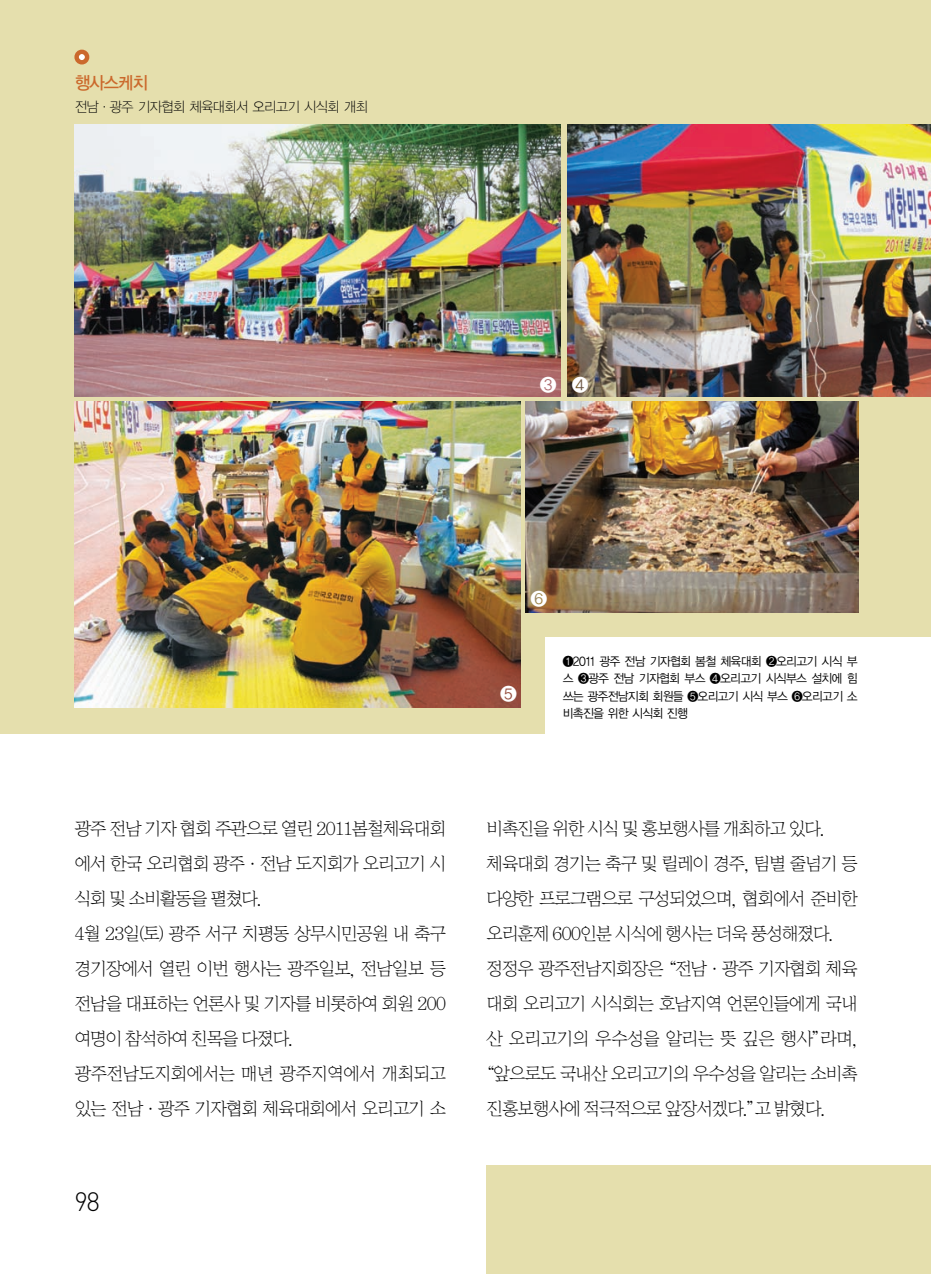
<style>
.page{position:relative;width:931px;height:1274px;background:#fff}
.page>*{position:absolute;margin:0;border:0;box-sizing:border-box;transform-origin:0 0}
.t1{font:300 26.25px "DIN";color:#000}
.t2{font:17.5px/35px "Y Sin";letter-spacing:-.08em;color:#000}
.t3{font:17.5px "Y Sin";letter-spacing:-.055em;color:#000}
.t4{font:17.5px "YGO13";letter-spacing:-.135em;color:#cb692c;scale:.95 1}
.t5{font:17.5px "YGO12";color:#fff}
.t6{font:14px "YGO11";letter-spacing:-.125em;color:#000;scale:.95 1}
.t7{font:12.25px/17.5px "YGO12";letter-spacing:-.13em;color:#000;text-align:justify;scale:.95 1}
</style>
<div class="page">
<div style="left:486px;top:1166px;width:445px;height:108px;background:#e5dfad"></div>
<div style="left:0;top:0;width:931px;height:636px;background:#e5dfad"></div>
<div style="left:0;top:399px;width:544px;height:334px;background:#e5dfad"></div>
<img style="left:74px;top:124px;width:487px;height:273px">
<img style="left:74px;top:402px;width:447px;height:305px">
<img style="left:567px;top:124px;width:364px;height:273px">
<img style="left:526px;top:402px;width:332px;height:210px">
<svg style="left:79px;top:55px;width:5px;height:5px"></svg>
<div style="left:74px;top:50px;width:15px;height:15px;border:4px solid #cb692c;border-radius:50%"></div>
<p class="t4" style="left:74px;top:75px;width:80px">행사스케치</p>
<p class="t6" style="left:74px;top:101px;width:311px">전남·광주 기자협회 체육대회서 오리고기 시식회 개최</p>
<p class="t5" style="left:539px;top:377px;width:51px">❸ ❹</p>
<p class="t5" style="left:530px;top:591px;width:19px">❻</p>
<p class="t5" style="left:500px;top:686px;width:19px">❺</p>
<p class="t7" style="left:562px;top:653px;width:313px">❶2011 광주 전남 기자협회 봄철 체육대회 ❷오리고기 시식 부 스 ❸광주 전남 기자협회 부스 ❹오리고기 시식부스 설치에 힘 쓰는 광주전남지회 회원들 ❺오리고기 시식 부스 ❻오리고기 소 비촉진을 위한 시식회 진행</p>
<p class="t2" style="left:74px;top:812px;width:374px">광주 전남 기자 협회 주관으로 열린 2011봄철체육대회 에서 한국 오리협회 광주·전남 도지회가 오리고기 시 식회 및 소비활동을 펼쳤다.<br>4월 23일(토) 광주 서구 치평동 상무시민공원 내 축구 경기장에서 열린 이번 행사는 광주일보, 전남일보 등 전남을 대표하는 언론사 및 기자를 비롯하여 회원 200 여명이 참석하여 친목을 다졌다. 광주전남도지회에서는 매년 광주지역에서 개최되고 있는 전남·광주 기자협회 체육대회에서 오리고기 소</p>
<p class="t1" style="left:74px;top:1192px;width:27px">98</p>
<p class="t2" style="left:486px;top:812px;width:341px">비촉진을 위한 시식 및 홍보행사를 개최하고 있다.</p>
<p class="t2" style="left:486px;top:847px;width:374px">체육대회 경기는 축구 및 릴레이 경주, 팀별 줄넘기 등</p>
<p class="t2" style="left:486px;top:882px;width:373px">다양한 프로그램으로 구성되었으며, 협회에서 준비한</p>
<p class="t2" style="left:486px;top:917px;width:350px">오리훈제 600인분 시식에 행사는 더욱 풍성해졌다.</p>
<p class="t2" style="left:486px;top:952px;width:374px">정정우 광주전남지회장은“전남·광주 기자협회 체육</p>
<p class="t2" style="left:486px;top:987px;width:374px">대회 오리고기 시식회는 호남지역 언론인들에게 국내</p>
<p class="t3" style="left:486px;top:1031px;width:374px">산 오리고기의 우수성을 알리는 뜻 깊은 행사”라며,</p>
<p class="t2" style="left:478px;top:1057px;width:382px">“앞으로도 국내산 오리고기의 우수성을 알리는 소비촉</p>
<p class="t2" style="left:486px;top:1092px;width:342px">진홍보행사에 적극적으로 앞장서겠다.”고 밝혔다.</p>
</div>
